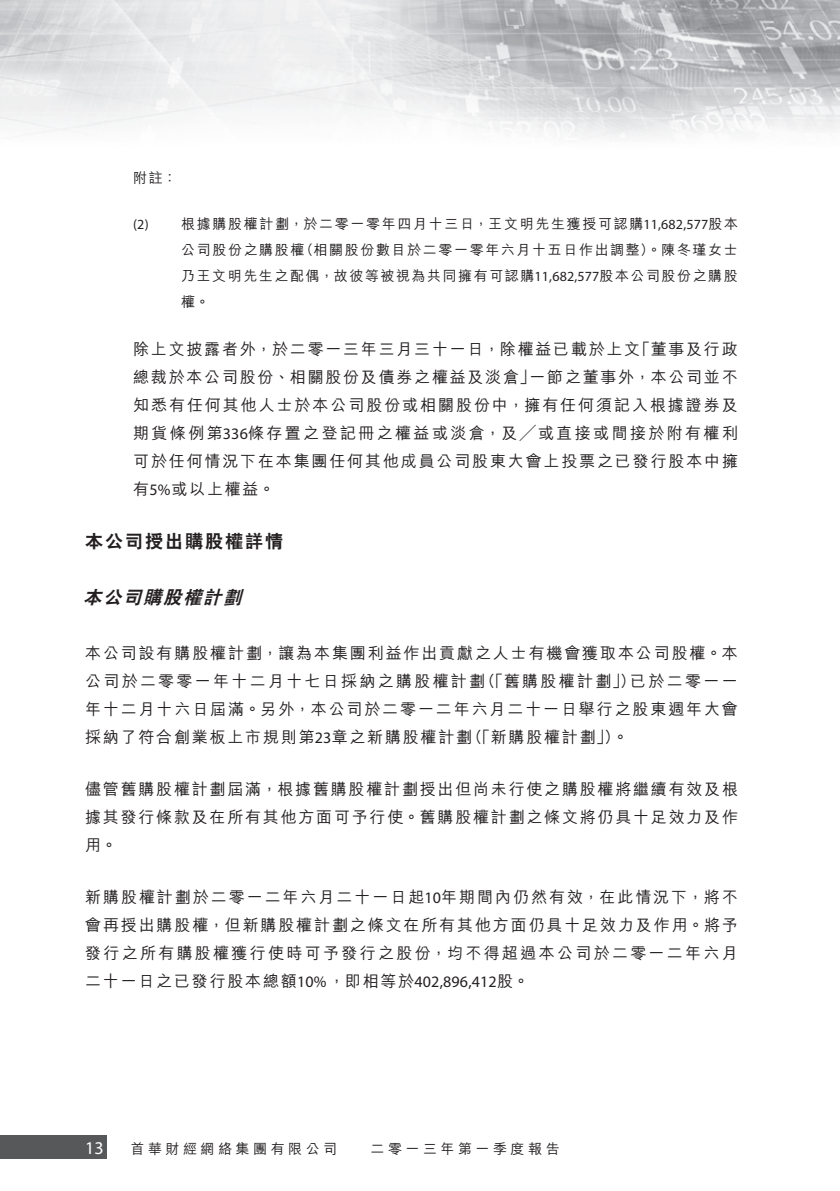
<style>
.page{position:relative;width:840px;height:1191px;background:#fff}
.page>*{position:absolute;margin:0;border:0;box-sizing:border-box;transform-origin:0 0}
._04___H2{font:800 18px "C Hei 2 HK";letter-spacing:.11em;color:#231f20}
._05_____H3{font:italic 800 18px "C Hei 2 HK";color:#231f20}
.t1{font:18px "Myriad Pro";color:#fff}
._11_P0{font:500 16px/28px "M Hei HK";letter-spacing:.115em;color:#231f20;text-align:justify}
._12___P2{font:500 16px/28px "M Hei HK";letter-spacing:.115em;color:#231f20}
._11_P0-2{font:500 16px "M Hei HK";letter-spacing:.14em;color:#231f20}
._22____IN2__Note{font:500 14px/26px "M Hei HK";letter-spacing:.115em;color:#231f20}
._22____IN2__Note-2{font:500 14px "M Hei HK";letter-spacing:.25em;color:#231f20}
._22____IN2__Note-3{font:14px "Myriad Pro";color:#231f20}
.s1{font-family:"Myriad Pro";font-weight:400}
</style>
<div class="page">
<img style="left:0;top:0;width:840px;height:138px">
<div style="left:0;top:1135px;width:107px;height:24px;background:#57585a"></div>
<p class="_22____IN2__Note" style="left:133px;top:163px;width:45px">附註：</p>
<p class="_22____IN2__Note-3" style="left:133px;top:215px;width:17px">)2(</p>
<p class="_22____IN2__Note" style="left:181px;top:209px;width:558px">根據購股權計劃，於二零一零年四月十三日，王文明先生獲授可認購<span class="s1">11,682,577</span>股本</p>
<p class="_22____IN2__Note" style="left:299px;top:235px;width:439px">（相關股份數目於二零一零年六月十五日作出調整）。陳冬瑾女士</p>
<p class="_22____IN2__Note" style="left:181px;top:235px;width:557px">公司股份之購股權<br>乃王文明先生之配偶，故彼等被視為共同擁有可認購<span class="s1">11,682,577</span>股本公司股份之購股權。</p>
<p class="_12___P2" style="left:634px;top:333px;width:105px">「董事及行政</p>
<p class="_12___P2" style="left:529px;top:333px;width:210px;text-indent:-396px">除上文披露者外，於二零一三年三月三十一日，除權益已載於上文<br>一節之董事外，本公司並不</p>
<p class="_12___P2" style="left:133px;top:361px;width:606px">總裁於本公司股份、相關股份及債券之權益及淡倉」<br>知悉有任何其他人士於本公司股份或相關股份中，擁有任何須記入根據證券及期貨條例第<span class="s1">336</span>條存置之登記冊之權益或淡倉，及╱或直接或間接於附有權利可於任何情況下在本集團任何其他成員公司股東大會上投票之已發行股本中擁有<span class="s1">5%</span>或以上權益。</p>
<p class="_04___H2" style="left:85px;top:529px;width:199px">本公司授出購股權詳情</p>
<p class="_05_____H3" style="left:83px;top:585px;width:166px">本公司購股權計劃</p>
<p class="_11_P0" style="left:85px;top:637px;width:654px;text-align:right">本公司設有購股權計劃，讓為本集團利益作出貢獻之人士有機會獲取本公司股權。本已於二零一一</p>
<p class="_11_P0-2" style="left:85px;top:669px;width:401px">公司於二零零一年十二月十七日採納之購股權計劃</p>
<p class="_11_P0" style="left:85px;top:693px;width:654px">年十二月十六日屆滿。另外，本公司於二零一二年六月二十一日舉行之股東週年大會</p>
<p class="_11_P0" style="left:466px;top:721px;width:163px">（「新購股權計劃 。(「</p>
<p class="_11_P0" style="left:479px;top:665px;width:158px">（「舊購股權計劃」）</p>
<p class="_11_P0" style="left:85px;top:721px;width:388px">採納了符合創業板上市規則第<span class="s1">23</span>章之新購股權計劃</p>
<p class="_11_P0" style="left:85px;top:773px;width:654px">儘管舊購股權計劃屆滿，根據舊購股權計劃授出但尚未行使之購股權將繼續有效及根據其發行條款及在所有其他方面可予行使。舊購股權計劃之條文將仍具十足效力及作用。</p>
<p class="_11_P0" style="left:85px;top:881px;width:654px">新購股權計劃於二零一二年六月二十一日起<span class="s1">10</span>年期間內仍然有效，在此情況下，將不會再授出購股權，但新購股權計劃之條文在所有其他方面仍具十足效力及作用。將予發行之所有購股權獲行使時可予發行之股份，均不得超過本公司於二零一二年六月二十一日之已發行股本總額<span class="s1">10%</span>，即相等於<span class="s1">402,896,412</span>股。</p>
<p class="t1" style="left:85px;top:1136px;width:20px">13</p>
<p class="_22____IN2__Note-2" style="left:130px;top:1139px;width:208px">首華財經網絡集團有限公司</p>
<p class="_22____IN2__Note-2" style="left:370px;top:1139px;width:190px">二零一三年第一季度報告</p>
</div>
